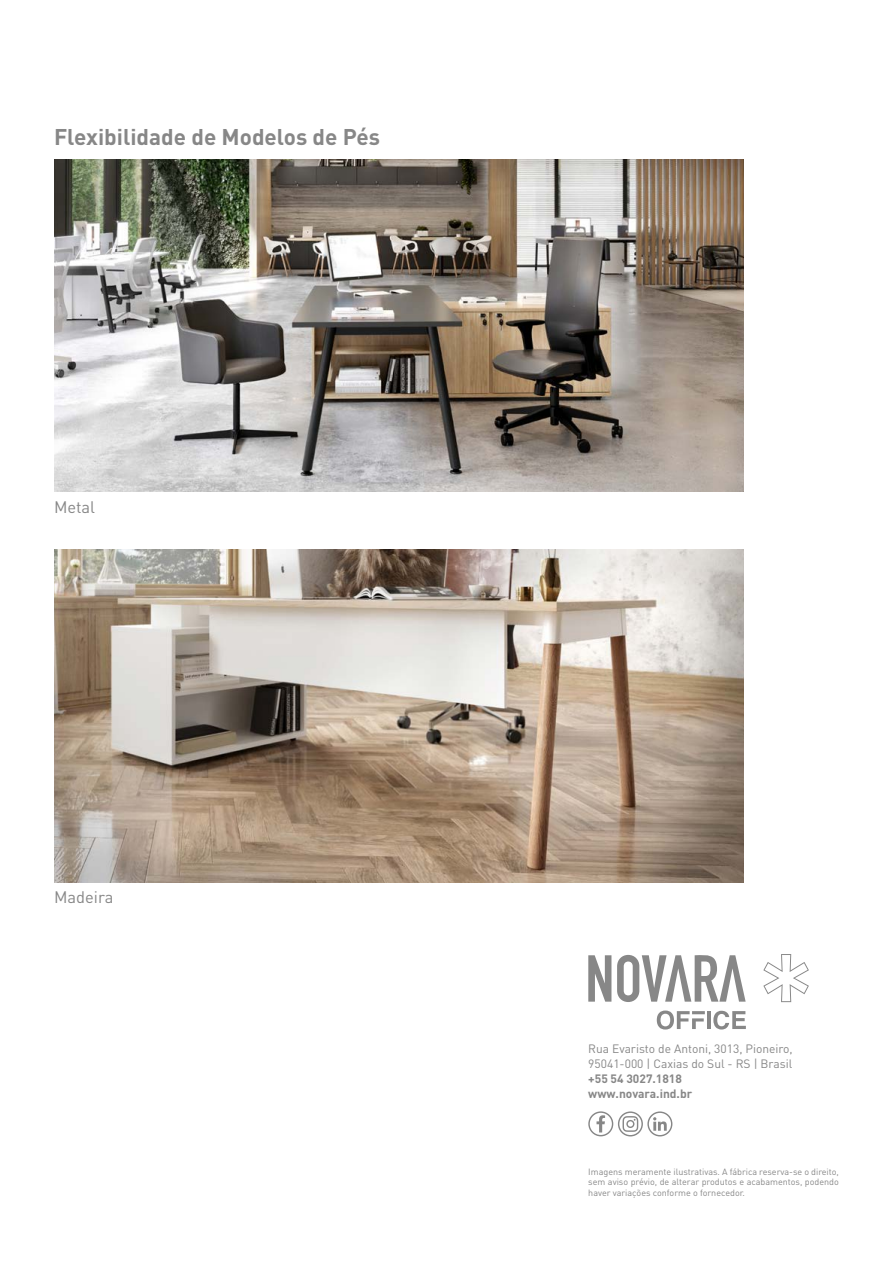
<style>
.page{position:relative;width:893px;height:1263px;background:#fff}
.page>*{position:absolute;margin:0;border:0;box-sizing:border-box;transform-origin:0 0}
.t1{font:700 22.5px "DIN Pro";color:#878787}
.t2{font:16.5px "DIN Pro";color:#878787}
.t3{font:12px/15px "DIN Pro";color:#878787}
.t4{font:700 12px/15px "DIN Pro";color:#878787}
.t5{font:9px/10.8px "DIN Pro";color:#878787;text-align:justify}
</style>
<div class="page">
<svg style="left:763px;top:954px;width:46px;height:48px"></svg>
<svg style="left:588px;top:954px;width:158px;height:48px"></svg>
<svg style="left:657px;top:1010px;width:48px;height:19px"></svg>
<hr style="left:707px;top:1011px;width:4px;height:18px;background:#878787">
<svg style="left:713px;top:1011px;width:33px;height:18px"></svg>
<svg style="left:588px;top:1111px;width:84px;height:25px"></svg>
<img style="left:54px;top:159px;width:690px;height:333px">
<img style="left:54px;top:550px;width:690px;height:332px">
<h1 class="t1" style="left:54px;top:121px;width:328px">Flexibilidade de Modelos de Pés</h1>
<h2 class="t2" style="left:54px;top:496px;width:43px">Metal</h2>
<h2 class="t2" style="left:54px;top:886px;width:61px">Madeira</h2>
<h3 class="t3" style="left:588px;top:1040px;width:206px">Rua Evaristo de Antoni, 3013, Pioneiro,<br>95041-000 | Caxias do Sul - RS | Brasil</h3>
<h3 class="t4" style="left:588px;top:1070px;width:105px">+55 54 3027.1818 www.novara.ind.br</h3>
<p class="t5" style="left:588px;top:1165px;width:252px">Imagens meramente ilustrativas. A fábrica reserva-se o direito, sem aviso prévio, de alterar produtos e acabamentos, podendo haver variações conforme o fornecedor.</p>
</div>
